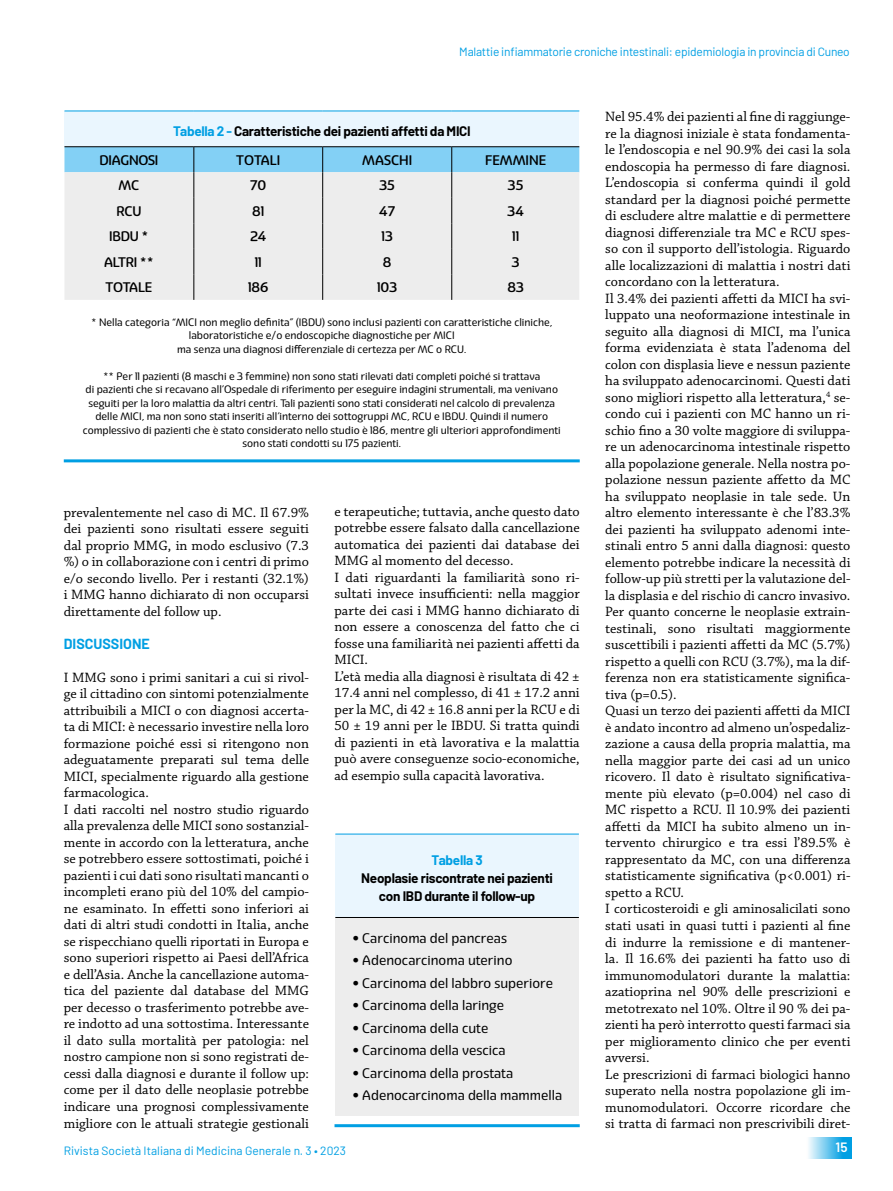
<style>
.page{position:relative;width:893px;height:1191px;background:#fff}
.page>*{position:absolute;margin:0;border:0;box-sizing:border-box;transform-origin:0 0}
.t1{font:14.25px/16.5px "Chaparral Pro";color:#000}
.t2{font:700 14.25px "Barlow";color:#009fe3}
.t3{font:13.5px "Eigerdals";color:#000}
.t4{font:700 13.5px/18px "Barlow";letter-spacing:-.02em;color:#000;text-align:center}
.t5{font:500 13.5px "Eigerdals";color:#000}
.t6{font:700 13.5px "Barlow";letter-spacing:-.02em;color:#009fe3}
.t7{font:500 13.5px "Eigerdals";letter-spacing:-.02em;color:#000}
.t8{font:600 13.5px "Barlow";color:#fff}
.t9{font:12px "Barlow";letter-spacing:-.02em;color:#009fe3}
.t10{font:12px "Barlow";color:#009fe3}
.t11{font:10.5px/13.5px "Eigerdals";color:#000;text-align:center}
.s1{color:#009fe3}
.s2{font-family:"Helvetica LT Extra Compressed"}
</style>
<div class="page">
<div style="left:807px;top:1137px;width:45px;height:21px;background:linear-gradient(to right,#f2fafd,#008fde)"></div>
<hr style="left:64px;top:459px;width:516px;height:3px;background:#009fe3">
<hr style="left:334px;top:1124px;width:246px;height:3px;background:#009fe3">
<div style="left:335px;top:834px;width:244px;height:83px;background:#eaf6fe"></div>
<div style="left:335px;top:917px;width:244px;height:198px;background:#ededed"></div>
<hr style="left:335px;top:917px;width:244px;height:1px;background:#000">
<hr style="left:335px;top:833px;width:244px;height:1px;background:#009fe3">
<div style="left:64px;top:111px;width:515px;height:36px;background:#eaf6fe"></div>
<svg style="left:64px;top:147px;width:515px;height:153px;background:#dae6ec"></svg>
<hr style="left:64px;top:111px;width:130px;height:1px;background:#009fe3">
<hr style="left:194px;top:111px;width:129px;height:1px;background:#009fe3">
<hr style="left:323px;top:111px;width:129px;height:1px;background:#009fe3">
<hr style="left:452px;top:111px;width:127px;height:1px;background:#009fe3">
<hr style="left:64px;top:146px;width:130px;height:1px;background:#000">
<hr style="left:194px;top:146px;width:129px;height:1px;background:#000">
<hr style="left:323px;top:146px;width:129px;height:1px;background:#000">
<hr style="left:452px;top:146px;width:127px;height:1px;background:#000">
<p class="t9" style="left:459px;top:44px;width:392px">Malattie infiammatorie croniche intestinali: epidemiologia in provincia di Cuneo</p>
<p class="t4" style="left:173px;top:121px;width:299px"><span class="s1">Tabella 2 -</span> Caratteristiche dei pazienti affetti da MICI</p>
<p class="t7" style="left:99px;top:152px;width:60px">DIAGNOSI</p>
<p class="t5" style="left:236px;top:152px;width:46px">TOTALI</p>
<p class="t5" style="left:362px;top:152px;width:52px">MASCHI</p>
<p class="t5" style="left:485px;top:152px;width:63px">FEMMINE</p>
<p class="t5" style="left:119px;top:177px;width:22px">MC</p>
<p class="t5" style="left:250px;top:177px;width:18px">70</p>
<p class="t5" style="left:379px;top:177px;width:17px">35</p>
<p class="t5" style="left:508px;top:177px;width:17px">35</p>
<p class="t5" style="left:116px;top:203px;width:27px">RCU</p>
<p class="t5" style="left:252px;top:203px;width:14px">81</p>
<p class="t5" style="left:379px;top:203px;width:17px">47</p>
<p class="t5" style="left:508px;top:203px;width:18px">34</p>
<p class="t5" style="left:109px;top:228px;width:41px">IBDU *</p>
<p class="t5" style="left:250px;top:228px;width:17px">24</p>
<p class="t5" style="left:382px;top:228px;width:13px">13</p>
<p class="t5" style="left:512px;top:228px;width:8px">11</p>
<p class="t5" style="left:104px;top:254px;width:51px">ALTRI **</p>
<p class="t5" style="left:255px;top:254px;width:8px">11</p>
<p class="t5" style="left:383px;top:254px;width:10px">8</p>
<p class="t5" style="left:512px;top:254px;width:9px">3</p>
<p class="t5" style="left:106px;top:279px;width:48px">TOTALE</p>
<p class="t5" style="left:248px;top:279px;width:22px">186</p>
<p class="t5" style="left:377px;top:279px;width:22px">103</p>
<p class="t5" style="left:507px;top:279px;width:18px">83</p>
<p class="t11" style="left:91px;top:315px;width:463px">* Nella categoria “MICI non meglio definita” (IBDU) sono inclusi pazienti con caratteristiche cliniche, laboratoristiche e/o endoscopiche diagnostiche per MICI<br>ma senza una diagnosi differenziale di certezza per MC o RCU.</p>
<p class="t11" style="left:83px;top:369px;width:479px">** Per 11 pazienti (8 maschi e 3 femmine) non sono stati rilevati dati completi poiché si trattava<br>di pazienti che si recavano all’Ospedale di riferimento per eseguire indagini strumentali, ma venivano seguiti per la loro malattia da altri centri. Tali pazienti sono stati considerati nel calcolo di prevalenza delle MICI, ma non sono stati inseriti all’interno dei sottogruppi MC, RCU e IBDU. Quindi il numero complessivo di pazienti che è stato considerato nello studio è 186, mentre gli ulteriori approfondimenti sono stati condotti su 175 pazienti.</p>
<p class="t1" style="left:64px;top:504px;width:247px;text-align:justify">prevalentemente nel caso di MC. Il 67.9% dei pazienti sono risultati essere seguiti dal proprio MMG, in modo esclusivo (7.3 %) o in collaborazione con i centri di primo e/o secondo livello. Per i restanti (32.1%) i MMG hanno dichiarato di non occuparsi direttamente del follow up.</p>
<p class="t2" style="left:64px;top:634px;width:87px">DISCUSSIONE</p>
<p class="t1" style="left:64px;top:669px;width:247px">I MMG sono i primi sanitari a cui si rivol&shy;ge il cittadino con sintomi potenzialmente attribuibili a MICI o con diagnosi accerta&shy;ta di MICI: è necessario investire nella loro formazione poiché essi si ritengono non adeguatamente preparati sul tema delle MICI, specialmente riguardo alla gestione farmacologica.<br>I dati raccolti nel nostro studio riguardo alla prevalenza delle MICI sono sostanzial&shy;mente in accordo con la letteratura, anche se potrebbero essere sottostimati, poiché i pazienti i cui dati sono risultati mancanti o incompleti erano più del 10% del campio&shy;ne esaminato. In effetti sono inferiori ai dati di altri studi condotti in Italia, anche se rispecchiano quelli riportati in Europa e sono superiori rispetto ai Paesi dell’Africa e dell’Asia. Anche la cancellazione automa&shy;tica del paziente dal database del MMG per decesso o trasferimento potrebbe ave&shy;re indotto ad una sottostima. Interessante il dato sulla mortalità per patologia: nel nostro campione non si sono registrati de&shy;cessi dalla diagnosi e durante il follow up: come per il dato delle neoplasie potrebbe indicare una prognosi complessivamente migliore con le attuali strategie gestionali</p>
<p class="t1" style="left:334px;top:503px;width:247px">e terapeutiche; tuttavia, anche questo dato potrebbe essere falsato dalla cancellazione automatica dei pazienti dai database dei MMG al momento del decesso.<br>I dati riguardanti la familiarità sono ri&shy;sultati invece insufficienti: nella maggior parte dei casi i MMG hanno dichiarato di non essere a conoscenza del fatto che ci fosse una familiarità nei pazienti affetti da MICI.<br>L’età media alla diagnosi è risultata di 42 ± 17.4 anni nel complesso, di 41 ± 17.2 anni per la MC, di 42 ± 16.8 anni per la RCU e di 50 ± 19 anni per le IBDU. Si tratta quindi di pazienti in età lavorativa e la malattia può avere conseguenze socio-economiche, ad esempio sulla capacità lavorativa.</p>
<p class="t6" style="left:432px;top:851px;width:53px">Tabella 3</p>
<p class="t4" style="left:361px;top:868px;width:193px">Neoplasie riscontrate nei pazienti con IBD durante il follow-up</p>
<p class="t3" style="left:352px;top:930px;width:156px"><span class="s2">•</span> Carcinoma del pancreas</p>
<p class="t3" style="left:352px;top:952px;width:162px"><span class="s2">•</span> Adenocarcinoma uterino</p>
<p class="t3" style="left:352px;top:975px;width:202px"><span class="s2">•</span> Carcinoma del labbro superiore</p>
<p class="t3" style="left:352px;top:997px;width:153px"><span class="s2">•</span> Carcinoma della laringe</p>
<p class="t3" style="left:352px;top:1020px;width:138px"><span class="s2">•</span> Carcinoma della cute</p>
<p class="t3" style="left:352px;top:1042px;width:155px"><span class="s2">•</span> Carcinoma della vescica</p>
<p class="t3" style="left:352px;top:1065px;width:162px"><span class="s2">•</span> Carcinoma della prostata</p>
<p class="t3" style="left:352px;top:1087px;width:211px"><span class="s2">•</span> Adenocarcinoma della mammella</p>
<p class="t1" style="left:605px;top:109px;width:247px">Nel 95.4% dei pazienti al fine di raggiunge&shy;re la diagnosi iniziale è stata fondamenta&shy;le l’endoscopia e nel 90.9% dei casi la sola endoscopia ha permesso di fare diagnosi.<br>L’endoscopia si conferma quindi il gold standard per la diagnosi poiché permette di escludere altre malattie e di permettere diagnosi differenziale tra MC e RCU spes&shy;so con il supporto dell’istologia. Riguardo alle localizzazioni di malattia i nostri dati concordano con la letteratura.<br>Il 3.4% dei pazienti affetti da MICI ha svi&shy;luppato una neoformazione intestinale in seguito alla diagnosi di MICI, ma l’unica forma evidenziata è stata l’adenoma del colon con displasia lieve e nessun paziente ha sviluppato adenocarcinomi. Questi dati sono migliori rispetto alla letteratura,<sup>4</sup> se&shy;condo cui i pazienti con MC hanno un ri&shy;schio fino a 30 volte maggiore di sviluppa&shy;re un adenocarcinoma intestinale rispetto alla popolazione generale. Nella nostra po&shy;polazione nessun paziente affetto da MC ha sviluppato neoplasie in tale sede. Un altro elemento interessante è che l’83.3% dei pazienti ha sviluppato adenomi inte&shy;stinali entro 5 anni dalla diagnosi: questo elemento potrebbe indicare la necessità di follow-up più stretti per la valutazione del&shy;la displasia e del rischio di cancro invasivo.<br>Per quanto concerne le neoplasie extrain&shy;testinali, sono risultati maggiormente suscettibili i pazienti affetti da MC (5.7%) rispetto a quelli con RCU (3.7%), ma la dif&shy;ferenza non era statisticamente significa&shy;tiva (p=0.5).<br>Quasi un terzo dei pazienti affetti da MICI è andato incontro ad almeno un’ospedaliz&shy;zazione a causa della propria malattia, ma nella maggior parte dei casi ad un unico ricovero. Il dato è risultato significativa&shy;mente più elevato (p=0.004) nel caso di MC rispetto a RCU. Il 10.9% dei pazienti affetti da MICI ha subito almeno un in&shy;tervento chirurgico e tra essi l’89.5% è rappresentato da MC, con una differenza statisticamente significativa (p&lt;0.001) ri&shy;spetto a RCU.<br>I corticosteroidi e gli aminosalicilati sono stati usati in quasi tutti i pazienti al fine di indurre la remissione e di mantener&shy;la. Il 16.6% dei pazienti ha fatto uso di immunomodulatori durante la malattia: azatioprina nel 90% delle prescrizioni e metotrexato nel 10%. Oltre il 90 % dei pa&shy;zienti ha però interrotto questi farmaci sia per miglioramento clinico che per eventi avversi.<br>Le prescrizioni di farmaci biologici hanno superato nella nostra popolazione gli im&shy;munomodulatori. Occorre ricordare che si tratta di farmaci non prescrivibili diret-</p>
<p class="t10" style="left:64px;top:1143px;width:284px">Rivista Società Italiana di Medicina Generale n. 3 • 2023</p>
<p class="t8" style="left:835px;top:1138px;width:13px">15</p>
</div>
